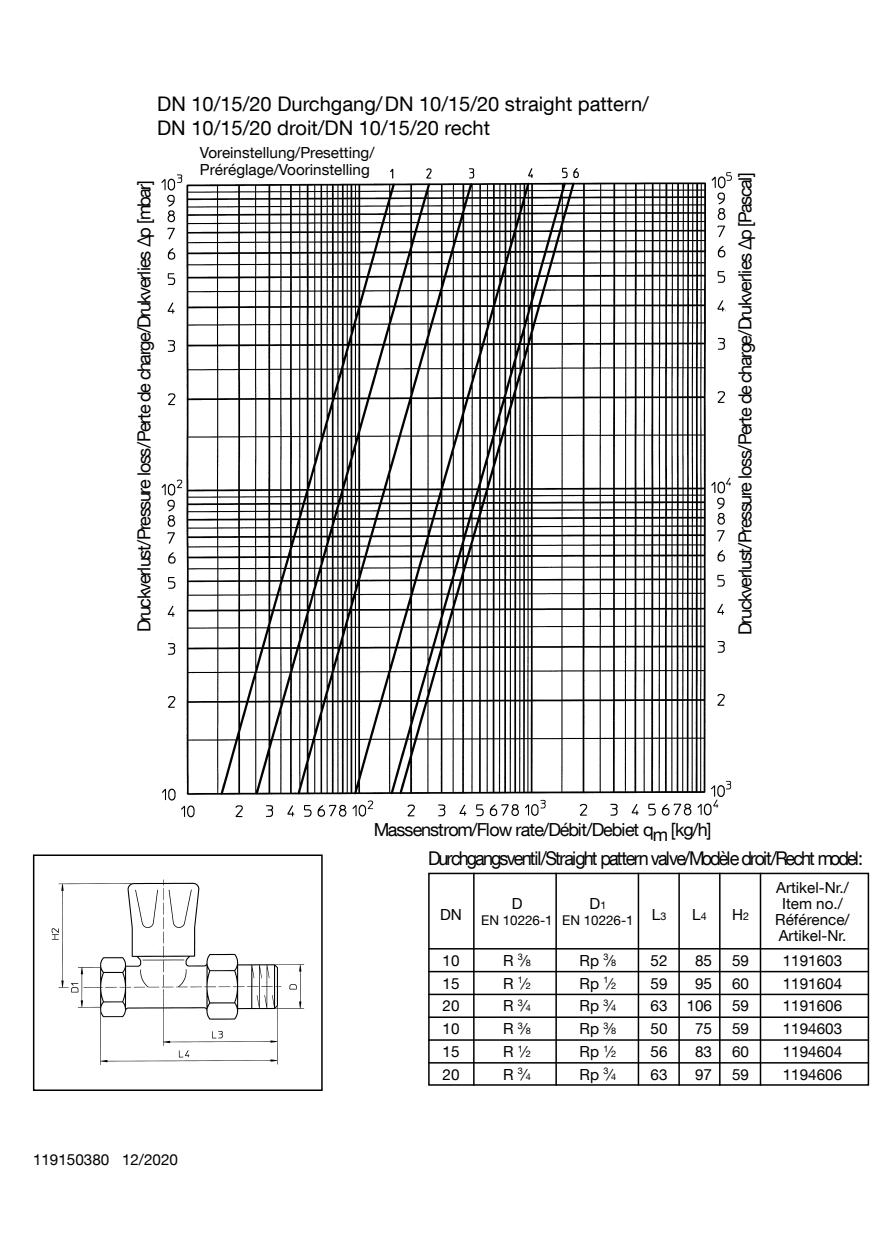
<style>
.page{position:relative;width:893px;height:1259px;background:#fff}
.page>*{position:absolute;margin:0;border:0;box-sizing:border-box;transform-origin:0 0}
.t1{font:20.1px/24px "Helvetica Neue LT Com";color:#000}
.t2{font:18.9px "Helvetica Neue LT Com";letter-spacing:-.105em;color:#000;scale:.95 1}
.t3{font:18px "Helvetica Neue LT Com";letter-spacing:-.075em;color:#000}
.t4{font:18px "Helvetica Neue LT Com";letter-spacing:-.055em;color:#000}
.t5{font:15.3px/16.2px "Helvetica Neue LT Com";color:#000}
.t6{font:13.5px "Helvetica Neue LT Com";color:#000}
.s1{font-size:10.8px}
.s2{font-size:9.3px}
.s3{color:#fff}
</style>
<div class="page">
<div style="left:428px;top:872px;width:441px;height:213px;border:2px solid #000"></div>
<hr style="left:428px;top:948px;width:441px;height:1px;background:#000">
<hr style="left:428px;top:971px;width:441px;height:1px;background:#000">
<hr style="left:428px;top:993px;width:441px;height:2px;background:#000">
<hr style="left:428px;top:1016px;width:441px;height:2px;background:#000">
<hr style="left:428px;top:1039px;width:441px;height:1px;background:#000">
<hr style="left:428px;top:1062px;width:441px;height:1px;background:#000">
<hr style="left:473px;top:873px;width:2px;height:212px;background:#000">
<hr style="left:555px;top:873px;width:2px;height:212px;background:#000">
<hr style="left:638px;top:873px;width:1px;height:212px;background:#000">
<hr style="left:678px;top:873px;width:2px;height:212px;background:#000">
<hr style="left:719px;top:873px;width:1px;height:212px;background:#000">
<hr style="left:760px;top:873px;width:1px;height:212px;background:#000">
<img style="left:161px;top:167px;width:571px;height:651px">
<img style="left:51px;top:879px;width:254px;height:187px">
<div style="left:33px;top:854px;width:290px;height:237px;border:2px solid #000"></div>
<h1 class="t1" style="left:157px;top:91px;width:493px">DN 10/15/20 Durchgang/DN 10/15/20 straight pattern/<br>DN 10/15/20 droit/DN 10/15/20 recht</h1>
<p class="t5" style="left:200px;top:144px;width:176px">Voreinstellung/Presetting/<br>Préréglage/Voorinstelling</p>
<p class="t3" style="left:133px;top:632px;width:453px;rotate:-90deg">Druckverlust/Pressure loss/Perte de charge/Drukverlies ∆p [mbar]</p>
<p class="t3" style="left:734px;top:634px;width:463px;rotate:-90deg">Druckverlust/Pressure loss/Perte de charge/Drukverlies ∆p [Pascal]</p>
<p class="t4" style="left:374px;top:818px;width:339px">Massenstrom/Flow rate/Débit/Debiet qm [kg/h]</p>
<p class="t2" style="left:428px;top:847px;width:459px">Durchgangsventil/Straight pattern valve/Modèle droit/Recht model:</p>
<p class="t5" style="left:776px;top:879px;width:74px">Artikel-Nr./</p>
<p class="t5" style="left:440px;top:906px;width:23px">DN</p>
<p class="t5" style="left:782px;top:895px;width:62px">Item no./</p>
<p class="t5" style="left:512px;top:895px;width:12px">D</p>
<p class="t5" style="left:590px;top:895px;width:18px">D<span class="s1">1</span></p>
<p class="t5" style="left:652px;top:906px;width:16px">L<span class="s1">3</span></p>
<p class="t5" style="left:692px;top:906px;width:16px">L<span class="s1">4</span></p>
<p class="t5" style="left:732px;top:906px;width:18px">H<span class="s1">2</span></p>
<p class="t6" style="left:481px;top:912px;width:154px">EN 10226-1 EN 10226-1</p>
<p class="t5" style="left:775px;top:911px;width:76px">Référence/<br>Artikel-Nr.</p>
<p class="t5" style="left:33px;top:1151px;width:146px">119150380 12/2020</p>
<p class="t5" style="left:443px;top:952px;width:18px">10</p>
<p class="t5" style="left:503px;top:952px;width:29px">R <sup>3</sup>⁄<span class="s2">8</span></p>
<p class="t5" style="left:580px;top:952px;width:38px">Rp <sup>3</sup>⁄<span class="s2">8</span></p>
<p class="t5" style="left:651px;top:952px;width:63px">52 <span class="s3">1</span>85</p>
<p class="t5" style="left:732px;top:952px;width:18px">59</p>
<p class="t5" style="left:783px;top:952px;width:61px">1191603</p>
<p class="t5" style="left:442px;top:974px;width:18px">15</p>
<p class="t5" style="left:503px;top:974px;width:29px">R <sup>1</sup>⁄<span class="s2">2</span></p>
<p class="t5" style="left:580px;top:974px;width:38px">Rp <sup>1</sup>⁄<span class="s2">2</span></p>
<p class="t5" style="left:651px;top:974px;width:63px">59 <span class="s3">1</span>95</p>
<p class="t5" style="left:732px;top:974px;width:18px">60</p>
<p class="t5" style="left:783px;top:974px;width:61px">1191604</p>
<p class="t5" style="left:442px;top:997px;width:18px">20</p>
<p class="t5" style="left:503px;top:997px;width:29px">R <sup>3</sup>⁄<span class="s2">4</span></p>
<p class="t5" style="left:580px;top:997px;width:38px">Rp <sup>3</sup>⁄<span class="s2">4</span></p>
<p class="t5" style="left:651px;top:997px;width:63px">63 106</p>
<p class="t5" style="left:732px;top:997px;width:18px">59</p>
<p class="t5" style="left:783px;top:997px;width:61px">1191606</p>
<p class="t5" style="left:442px;top:1020px;width:18px">10</p>
<p class="t5" style="left:503px;top:1020px;width:29px">R <sup>3</sup>⁄<span class="s2">8</span></p>
<p class="t5" style="left:580px;top:1020px;width:38px">Rp <sup>3</sup>⁄<span class="s2">8</span></p>
<p class="t5" style="left:651px;top:1020px;width:63px">50 <span class="s3">1</span>75</p>
<p class="t5" style="left:732px;top:1020px;width:18px">59</p>
<p class="t5" style="left:783px;top:1020px;width:61px">1194603</p>
<p class="t5" style="left:442px;top:1043px;width:18px">15</p>
<p class="t5" style="left:503px;top:1043px;width:29px">R <sup>1</sup>⁄<span class="s2">2</span></p>
<p class="t5" style="left:580px;top:1043px;width:38px">Rp <sup>1</sup>⁄<span class="s2">2</span></p>
<p class="t5" style="left:651px;top:1043px;width:63px">56 <span class="s3">1</span>83</p>
<p class="t5" style="left:732px;top:1043px;width:18px">60</p>
<p class="t5" style="left:783px;top:1043px;width:61px">1194604</p>
<p class="t5" style="left:442px;top:1066px;width:18px">20</p>
<p class="t5" style="left:503px;top:1066px;width:29px">R <sup>3</sup>⁄<span class="s2">4</span></p>
<p class="t5" style="left:580px;top:1066px;width:38px">Rp <sup>3</sup>⁄<span class="s2">4</span></p>
<p class="t5" style="left:651px;top:1066px;width:63px">63 <span class="s3">1</span>97</p>
<p class="t5" style="left:732px;top:1066px;width:18px">59</p>
<p class="t5" style="left:783px;top:1066px;width:61px">1194606</p>
</div>
